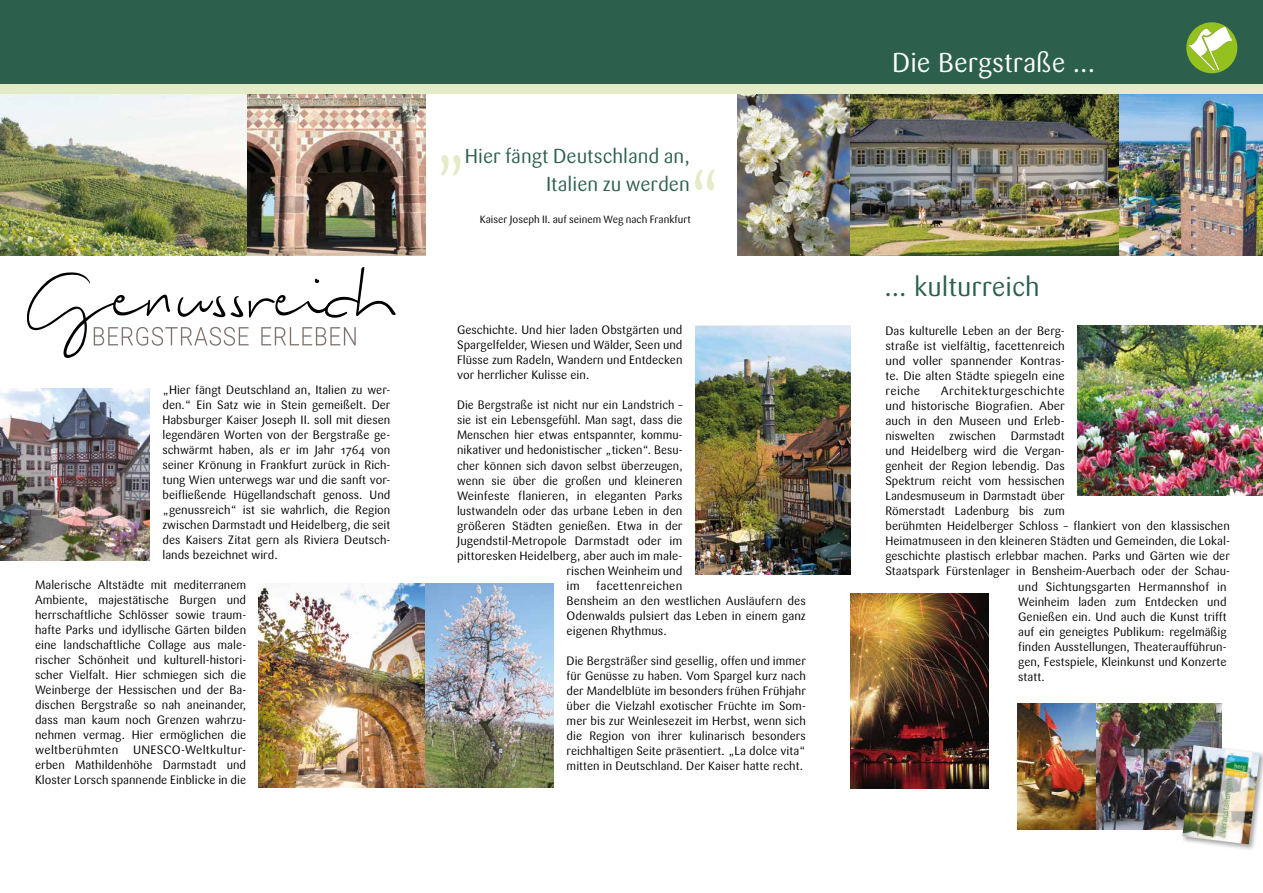
<style>
.page{position:relative;width:1263px;height:893px;background:#fff}
.page>*{position:absolute;margin:0;border:0;box-sizing:border-box;transform-origin:0 0}
.t1{font:82.5px "Sari";color:#e3ecc6;scale:.8 1}
.t2{font:27px "Sari";color:#fff}
.t3{font:27px "Sari";color:#2c604d}
.t4{font:19.95px/28.5px "Sari";color:#2c604d;text-align:right}
.t5{font:12px/15px "Sari";color:#000;text-align:justify}
.t6{font:10.5px "Sari";color:#000}
</style>
<div class="page">
<img style="left:737px;top:94px;width:377px;height:161px">
<img style="left:1114px;top:94px;width:149px;height:161px">
<img style="left:247px;top:94px;width:178px;height:161px">
<img style="left:0;top:94px;width:247px;height:161px">
<div style="left:0;top:0;width:1263px;height:86px;background:#2c604d"></div>
<img style="left:1077px;top:326px;width:186px;height:170px">
<img style="left:850px;top:594px;width:138px;height:195px">
<img style="left:1095px;top:704px;width:126px;height:125px">
<svg style="left:27px;top:267px;width:369px;height:91px"></svg>
<img style="left:0;top:388px;width:150px;height:173px">
<img style="left:259px;top:583px;width:166px;height:204px">
<img style="left:695px;top:326px;width:155px;height:248px">
<div style="left:1186px;top:22px;width:51px;height:51px;background:#95c11f;border-radius:50%"></div>
<img style="left:1189px;top:27px;width:43px;height:43px">
<img style="left:425px;top:583px;width:129px;height:204px">
<img style="left:1017px;top:704px;width:78px;height:125px">
<div style="left:0;top:84px;width:1263px;height:10px;background:#e3ecc6"></div>
<div style="left:1181px;top:743px;width:82px;height:108px;background:#000;opacity:.36"></div>
<img style="left:1182px;top:745px;width:78px;height:99px">
<p class="t5" style="left:162px;top:382px;width:229px">„Hier fängt Deutschland an, Italien zu wer&shy;den.“ Ein Satz wie in Stein gemeißelt. Der Habsburger Kaiser Joseph II. soll mit diesen legendären Worten von der Bergstraße ge&shy;schwärmt haben, als er im Jahr 1764 von seiner Krönung in Frankfurt zurück in Rich&shy;tung Wien unterwegs war und die sanft vor&shy;beifließende Hügellandschaft genoss. Und „genussreich“ ist sie wahrlich, die Region zwischen Darmstadt und Heidelberg, die seit des Kaisers Zitat gern als Riviera Deutsch&shy;lands bezeichnet wird.</p>
<p class="t5" style="left:35px;top:577px;width:213px">Malerische Altstädte mit mediterranem Ambiente, majestätische Burgen und herrschaftliche Schlösser sowie traum&shy;hafte Parks und idyllische Gärten bilden eine landschaftliche Collage aus male&shy;rischer Schönheit und kulturell-histori&shy;scher Vielfalt. Hier schmiegen sich die Weinberge der Hessischen und der Ba&shy;dischen Bergstraße so nah aneinander, dass man kaum noch Grenzen wahrzu&shy;nehmen vermag. Hier ermöglichen die weltberühmten UNESCO-Weltkultur&shy;erben Mathildenhöhe Darmstadt und Kloster Lorsch spannende Einblicke in die</p>
<h3 class="t4" style="left:465px;top:142px;width:226px">Hier fängt Deutschland an,<br>Italien zu werden</h3>
<p class="t6" style="left:480px;top:213px;width:213px">Kaiser Joseph II. auf seinem Weg nach Frankfurt</p>
<h1 class="t1" style="left:433px;top:88px;width:47px">„</h1>
<h1 class="t1" style="left:723px;top:257px;width:47px;rotate:-180deg">„</h1>
<p class="t5" style="left:457px;top:323px;width:227px">Geschichte. Und hier laden Obstgärten und Spargelfelder, Wiesen und Wälder, Seen und Flüsse zum Radeln, Wandern und Entdecken vor herrlicher Kulisse ein.</p>
<p class="t5" style="left:457px;top:398px;width:227px">Die Bergstraße ist nicht nur ein Landstrich –</p>
<p class="t5" style="left:457px;top:413px;width:227px">sie ist ein Lebensgefühl. Man sagt, dass die</p>
<p class="t5" style="left:457px;top:428px;width:227px">Menschen hier etwas entspannter, kommu-</p>
<p class="t5" style="left:457px;top:443px;width:227px">nikativer und hedonistischer „ticken“. Besu-</p>
<p class="t5" style="left:457px;top:458px;width:227px">cher können sich davon selbst überzeugen,</p>
<p class="t5" style="left:457px;top:473px;width:227px">wenn sie über die großen und kleineren</p>
<p class="t5" style="left:457px;top:488px;width:227px">Weinfeste flanieren, in eleganten Parks</p>
<p class="t5" style="left:457px;top:503px;width:227px">lustwandeln oder das urbane Leben in den</p>
<p class="t5" style="left:457px;top:518px;width:227px">größeren Städten genießen. Etwa in der</p>
<p class="t5" style="left:457px;top:533px;width:227px">Jugendstil-Metropole Darmstadt oder im</p>
<p class="t5" style="left:457px;top:548px;width:227px">pittoresken Heidelberg, aber auch im male-</p>
<p class="t5" style="left:567px;top:563px;width:117px">rischen Weinheim und</p>
<p class="t5" style="left:567px;top:578px;width:15px">im</p>
<p class="t5" style="left:567px;top:578px;width:241px;text-align:left;text-indent:30px">facettenreichen<br>Bensheim an den westlichen Ausläufern des<br>Odenwalds pulsiert das Leben in einem ganz eigenen Rhythmus.</p>
<p class="t5" style="left:567px;top:653px;width:241px">Die Bergsträßer sind gesellig, offen und immer für Genüsse zu haben. Vom Spargel kurz nach der Mandelblüte im besonders frühen Frühjahr über die Vielzahl exotischer Früchte im Som&shy;mer bis zur Weinlesezeit im Herbst, wenn sich die Region von ihrer kulinarisch besonders reichhaltigen Seite präsentiert. „La dolce vita“ mitten in Deutschland. Der Kaiser hatte recht.</p>
<h2 class="t2" style="left:892px;top:47px;width:204px">Die Bergstraße ...</h2>
<h2 class="t3" style="left:884px;top:271px;width:157px">... kulturreich</h2>
<p class="t5" style="left:885px;top:323px;width:181px">Das kulturelle Leben an der Berg&shy;straße ist vielfältig, facettenreich und voller spannender Kontras&shy;te. Die alten Städte spiegeln eine reiche</p>
<p class="t5" style="left:885px;top:383px;width:346px;text-align:left;text-indent:55px">Architekturgeschichte<br>und historische Biografien. Aber<br>auch in den Museen und Erleb-<br>niswelten zwischen Darmstadt<br>und Heidelberg wird die Vergan-<br>genheit der Region lebendig. Das<br>Spektrum reicht vom hessischen<br>Landesmuseum in Darmstadt über<br>Römerstadt Ladenburg bis zum<br>berühmten Heidelberger Schloss – flankiert von den klassischen Heimatmuseen in den kleineren Städten und Gemeinden, die Lokal&shy;geschichte plastisch erlebbar machen. Parks und Gärten wie der Staatspark Fürstenlager in Bensheim-Auerbach oder der Schau-</p>
<p class="t5" style="left:1018px;top:580px;width:210px">und Sichtungsgarten Hermannshof in Weinheim laden zum Entdecken und Genießen ein. Und auch die Kunst trifft auf ein geneigtes Publikum: regelmäßig finden Ausstellungen, Theateraufführun&shy;gen, Festspiele, Kleinkunst und Konzerte statt.</p>
</div>
